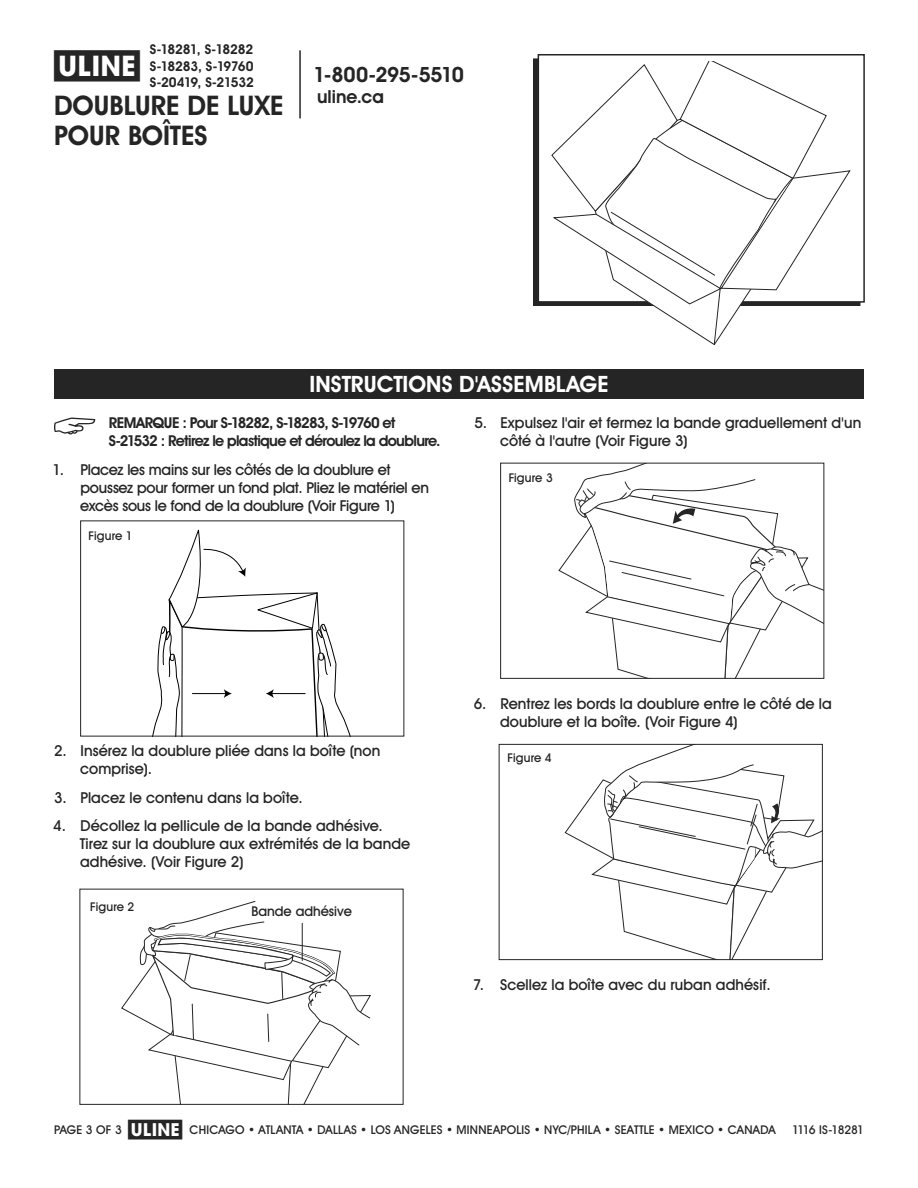
<style>
.page{position:relative;width:918px;height:1188px;background:#fff}
.page>*{position:absolute;margin:0;border:0;box-sizing:border-box;transform-origin:0 0}
.t1{font:700 28.5px "Uline Two Knine";color:#252525}
.t2{font:700 27px/30px "Uline Two Knine";color:#252525}
.t3{font:700 22.5px "Uline Two Knine";letter-spacing:.005em;color:#fff}
.t4{font:700 21px "Uline Two Knine";letter-spacing:-.02em;color:#252525}
.t5{font:700 18px "Uline Two Knine";color:#252525}
.t6{font:15px/18px "Uline Two Knine";letter-spacing:.005em;color:#252525}
.t7{font:15px/18px "Uline Two Knine";letter-spacing:-.015em;color:#252525}
.t8{font:700 15px/18px "Uline Two Knine";letter-spacing:-.045em;color:#252525}
.t9{font:700 13.5px/16.5px "Uline Two Knine";letter-spacing:-.015em;color:#252525;text-align:justify}
.t10{font:13.5px "Uline Two Knine";color:#252525}
.t11{font:12px "Uline Two Knine";letter-spacing:.015em;color:#252525}
.t12{font:12px "Uline Two Knine";letter-spacing:-.065em;color:#252525}
.s1{font-size:18px}
</style>
<div class="page">
<hr style="left:299px;top:50px;width:2px;height:68px;background:#252525">
<div style="left:538px;top:54px;width:327px;height:249px;border:2px solid #252525"></div>
<svg style="left:551px;top:61px;width:299px;height:284px"></svg>
<div style="left:54px;top:369px;width:810px;height:30px;background:#252525"></div>
<svg style="left:54px;top:418px;width:41px;height:16px"></svg>
<svg style="left:152px;top:529px;width:198px;height:205px"></svg>
<svg style="left:121px;top:901px;width:250px;height:202px"></svg>
<hr style="left:302px;top:923px;width:1px;height:38px;background:#252525">
<div style="left:80px;top:889px;width:324px;height:216px;border:1px solid #252525"></div>
<svg style="left:558px;top:465px;width:264px;height:212px"></svg>
<div style="left:500px;top:463px;width:324px;height:216px;border:1px solid #252525"></div>
<svg style="left:564px;top:746px;width:257px;height:212px"></svg>
<div style="left:499px;top:744px;width:324px;height:216px;border:1px solid #252525"></div>
<h1 class="t1" style="left:54px;top:49px;width:87px">π</h1>
<p class="t9" style="left:150px;top:41px;width:106px">S-18281, S-18282<br>S-18283, S-19760<br>S-20419, S-21532</p>
<h2 class="t2" style="left:54px;top:90px;width:231px">DOUBLURE DE LUXE<br>POUR BOÎTES</h2>
<h3 class="t4" style="left:313px;top:62px;width:152px">1-800-295-5510</h3>
<p class="t5" style="left:317px;top:86px;width:68px">uline.ca</p>
<h3 class="t3" style="left:309px;top:371px;width:301px">INSTRUCTIONS D'ASSEMBLAGE</h3>
<p class="t8" style="left:109px;top:414px;width:333px">REMARQUE : Pour S-18282, S-18283, S-19760 et<br>S-21532 : Retirez le plastique et déroulez la doublure.</p>
<p class="t7" style="left:80px;top:461px;width:350px;text-indent:-28px">1. Placez les mains sur les côtés de la doublure et poussez pour former un fond plat. Pliez le matériel en excès sous le fond de la doublure (Voir Figure 1)</p>
<p class="t6" style="left:500px;top:414px;width:363px;text-indent:-26px">5. Expulsez l'air et fermez la bande graduellement d'un côté à l'autre (Voir Figure 3)</p>
<p class="t11" style="left:509px;top:471px;width:46px">Figure 3</p>
<p class="t11" style="left:89px;top:528px;width:46px">Figure 1</p>
<p class="t6" style="left:80px;top:741px;width:302px;text-indent:-26px">2. Insérez la doublure pliée dans la boîte (non comprise).</p>
<p class="t6" style="left:54px;top:788px;width:250px">3. Placez le contenu dans la boîte.</p>
<p class="t6" style="left:80px;top:817px;width:332px;text-indent:-26px">4. Décollez la pellicule de la bande adhésive.<br>Tirez sur la doublure aux extrémités de la bande adhésive. (Voir Figure 2)</p>
<p class="t11" style="left:90px;top:899px;width:46px">Figure 2</p>
<p class="t10" style="left:252px;top:903px;width:102px">Bande adhésive</p>
<p class="t6" style="left:500px;top:695px;width:333px;text-indent:-26px">6. Rentrez les bords la doublure entre le côté de la doublure et la boîte. (Voir Figure 4)</p>
<p class="t11" style="left:508px;top:750px;width:46px">Figure 4</p>
<p class="t6" style="left:473px;top:975px;width:299px">7. Scellez la boîte avec du ruban adhésif.</p>
<p class="t11" style="left:128px;top:1122px;width:649px"><span class="s1">π</span> CHICAGO • ATLANTA • DALLAS • LOS ANGELES • MINNEAPOLIS • NYC/PHILA • SEATTLE • MEXICO • CANADA</p>
<p class="t11" style="left:54px;top:1122px;width:69px">PAGE 3 OF 3</p>
<p class="t12" style="left:792px;top:1122px;width:73px">1116 IS-18281</p>
</div>
